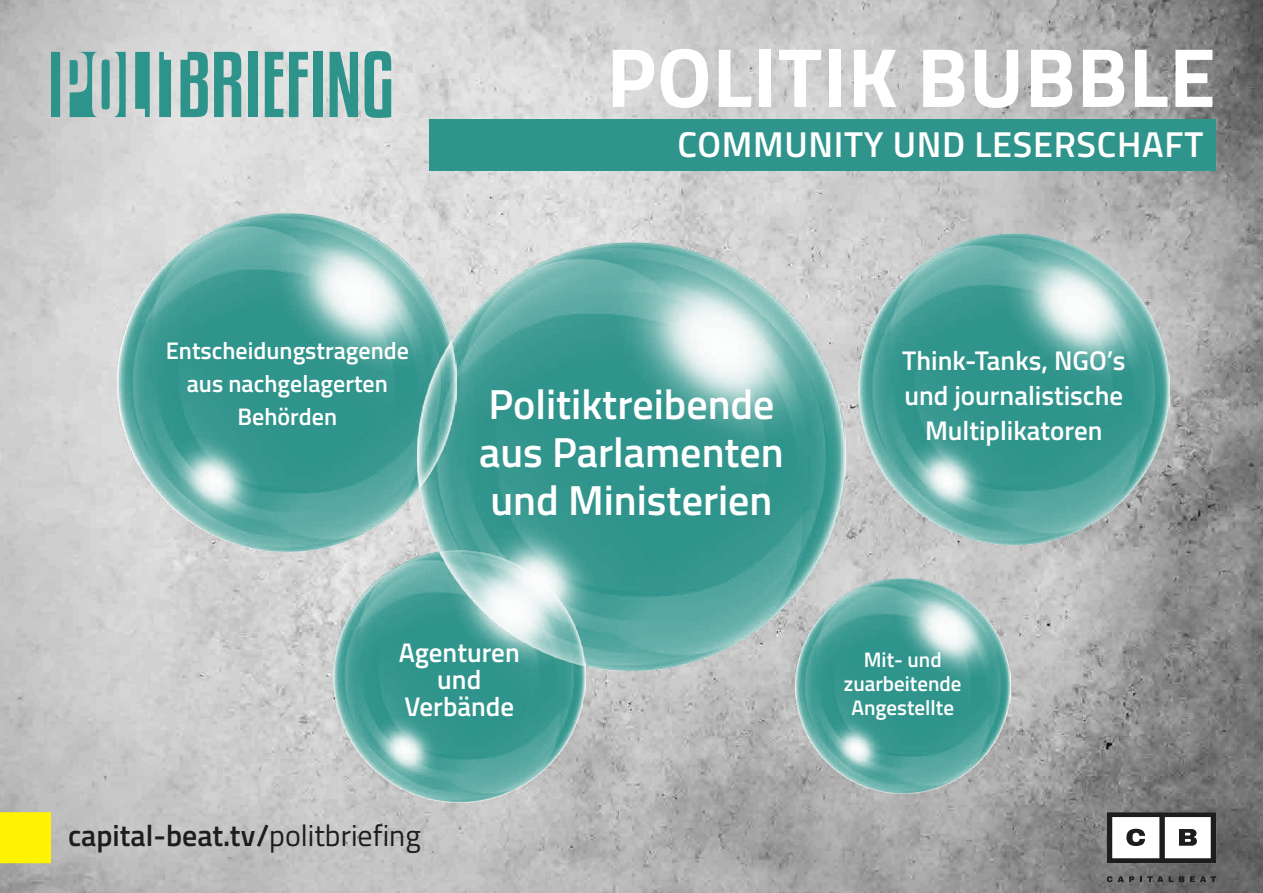
<style>
.page{position:relative;width:1263px;height:893px;background:#fff}
.page>*{position:absolute;margin:0;border:0;box-sizing:border-box;transform-origin:0 0}
.t1{font:700 84px "Titillium Web";letter-spacing:.01em;color:#fff}
.PREISBOX{font:600 42px/48px "Titillium Web";color:#fff}
.t2{font:600 36px "Titillium Web";letter-spacing:.02em;color:#fff}
.ITEM_CAPTION{font:600 30px "Titillium Web";color:#1d1d1b}
.PREISBOX-2{font:600 27px/27px "Titillium Web";color:#fff;text-align:center}
.PREISBOX-3{font:600 24px/33px "Titillium Web";color:#fff;text-align:center}
.PREISBOX-4{font:600 21px/24px "Titillium Web";color:#fff;text-align:center}
.s1{font-weight:400}
</style>
<div class="page">
<img style="left:0;top:0;width:1263px;height:893px">
<div style="left:0;top:812px;width:51px;height:51px;background:#fff202"></div>
<div style="left:429px;top:119px;width:787px;height:51px;background:#2f948b"></div>
<svg style="left:214px;top:52px;width:27px;height:65px;background:#59a59e"></svg>
<div style="left:248px;top:52px;width:9px;height:65px;background:#2e938a"></div>
<svg style="left:265px;top:52px;width:18px;height:65px"></svg>
<svg style="left:289px;top:52px;width:19px;height:65px"></svg>
<div style="left:313px;top:52px;width:9px;height:65px;background:#2e938a"></div>
<svg style="left:330px;top:52px;width:28px;height:65px;background:#56a49d"></svg>
<svg style="left:365px;top:51px;width:26px;height:67px;background:#64aaa4"></svg>
<svg style="left:180px;top:52px;width:28px;height:65px;background:#5ca6a0"></svg>
<svg style="left:159px;top:52px;width:12px;height:65px"></svg>
<svg style="left:135px;top:52px;width:15px;height:65px"></svg>
<svg style="left:51px;top:52px;width:9px;height:65px"></svg>
<svg style="left:70px;top:52px;width:56px;height:65px;background:#7fb1ad"></svg>
<svg style="left:1107px;top:876px;width:27px;height:6px"></svg>
<svg style="left:1140px;top:876px;width:23px;height:6px"></svg>
<svg style="left:1169px;top:876px;width:4px;height:6px"></svg>
<svg style="left:1179px;top:876px;width:5px;height:6px"></svg>
<svg style="left:1190px;top:876px;width:26px;height:6px"></svg>
<svg style="left:1107px;top:812px;width:109px;height:51px"></svg>
<img style="left:333px;top:552px;width:252px;height:250px">
<img style="left:417px;top:242px;width:429px;height:429px">
<img style="left:118px;top:213px;width:339px;height:339px">
<img style="left:858px;top:234px;width:312px;height:311px">
<img style="left:795px;top:578px;width:215px;height:215px">
<p class="t1" style="left:607px;top:13px;width:611px">POLITIK BUBBLE</p>
<p class="t2" style="left:677px;top:117px;width:527px">COMMUNITY UND LESERSCHAFT</p>
<p class="PREISBOX-3" style="left:166px;top:333px;width:245px">Entscheidungstragende aus nachgelagerten<br>Behörden</p>
<p class="PREISBOX-2" style="left:902px;top:342px;width:225px;line-height:35px">Think-Tanks, NGO’s und journalistische<br>Multiplikatoren</p>
<p class="PREISBOX" style="left:479px;top:378px;width:306px">Politiktreibende aus Parlamenten und Ministerien</p>
<p class="PREISBOX-2" style="left:399px;top:638px;width:123px">Agenturen und<br>Verbände</p>
<p class="ITEM_CAPTION" style="left:68px;top:813px;width:354px">capital-beat.tv/<span class="s1">politbriefing</span></p>
<p class="PREISBOX-4" style="left:844px;top:646px;width:119px">Mit- und zuarbeitende<br>Angestellte</p>
</div>
